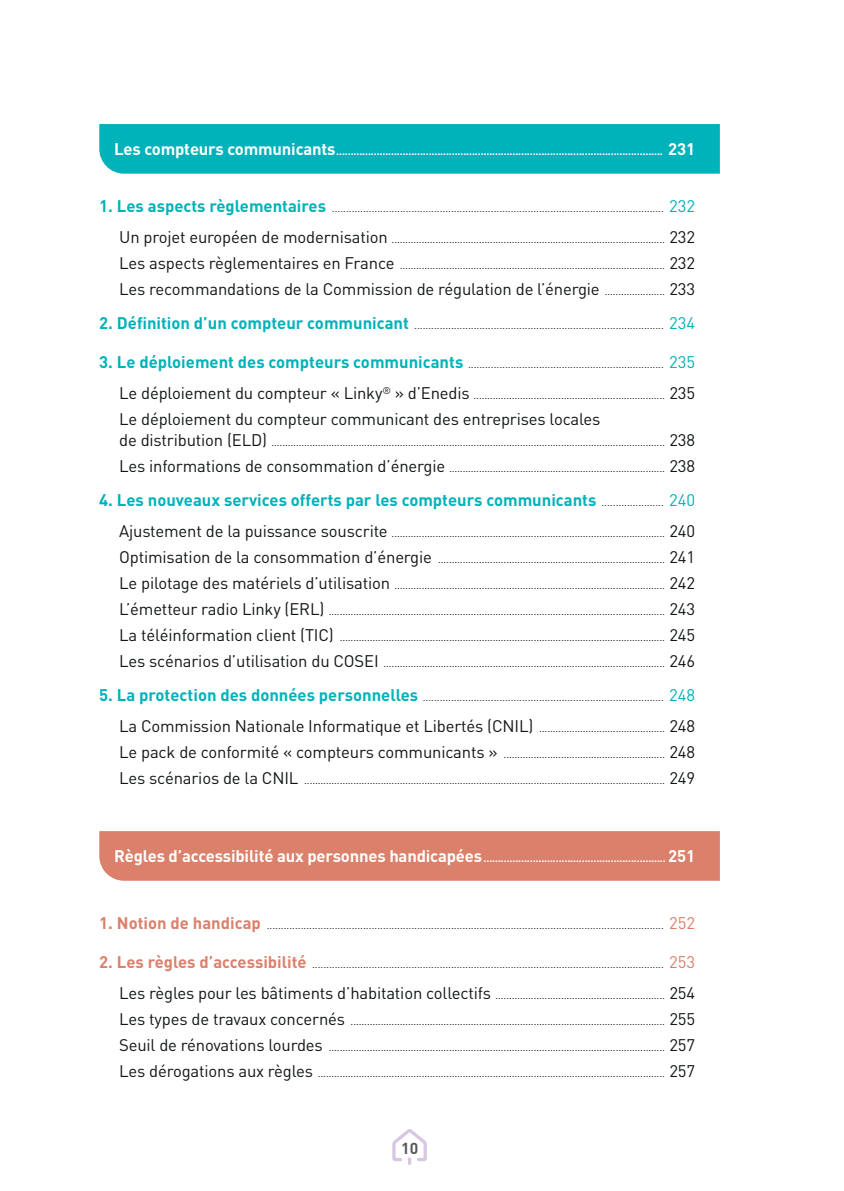
<style>
.page{position:relative;width:844px;height:1191px;background:#fff}
.page>*{position:absolute;margin:0;border:0;box-sizing:border-box;transform-origin:0 0}
.t1{font:16.62px "DIN";letter-spacing:-.01em;color:#121617}
.t2{font:700 16.62px "DIN";color:#00b2b9}
.t3{font:700 15.75px "DIN";color:#58595b}
.t4{font:10.5px "DIN";color:#121617}
.t5{font:10.5px "DIN";color:#231f20}
.t6{font:700 10.5px "DIN";color:#fff}
.s1{font-size:16.62px}
.s2{font-weight:700;font-size:16.62px;color:#00b2b9}
.s3{font-size:16.62px;color:#00b2b9}
.s4{font-size:10.5px}
.s5{font-weight:400;font-size:10.5px;color:#231f20}
.s6{font-weight:400}
.s7{font-weight:700;font-size:16.62px;color:#da806b}
.s8{font-size:16.62px;color:#da806b}
</style>
<div class="page">
<svg style="left:392px;top:1129px;width:35px;height:34px"></svg>
<div style="left:99px;top:124px;width:620px;height:50px;background:#00b2b9"></div>
<div style="left:99px;top:831px;width:620px;height:49px;background:#da806b"></div>
<p class="t6" style="left:114px;top:147px;width:582px"><span class="s1">Les compteurs communicants</span> ................................................................................................................. <span class="s1">231</span></p>
<p class="t5" style="left:99px;top:205px;width:597px"><span class="s2">1. Les aspects règlementaires</span> ..................................................................................................................... <span class="s3">232</span></p>
<p class="t4" style="left:119px;top:236px;width:577px"><span class="s1">Un projet européen de modernisation</span> .................................................................................................... <span class="s1">232</span></p>
<p class="t4" style="left:119px;top:262px;width:577px"><span class="s1">Les aspects règlementaires en France</span> ................................................................................................. <span class="s1">232</span></p>
<h1 class="t1" style="left:119px;top:283px;width:577px">Les recommandations de la Commission de régulation de l’énergie <span class="s4">......................</span> 233</h1>
<p class="t5" style="left:99px;top:322px;width:597px"><span class="s2">2. Définition d’un compteur communicant</span> ........................................................................................ <span class="s3">234</span></p>
<p class="t5" style="left:99px;top:361px;width:597px"><span class="s2">3. Le déploiement des compteurs communicants</span> ..................................................................... <span class="s3">235</span></p>
<p class="t4" style="left:119px;top:392px;width:577px"><span class="s1">Le déploiement du compteur « Linky</span><sup>®</sup> <span class="s1">» d’Enedis</span> ...................................................................... <span class="s1">235</span></p>
<h1 class="t1" style="left:119px;top:413px;width:482px">Le déploiement du compteur communicant des entreprises locales</h1>
<p class="t4" style="left:119px;top:439px;width:577px"><span class="s1">de distribution (ELD)</span> ................................................................................................................................................ <span class="s1">238</span></p>
<p class="t4" style="left:119px;top:465px;width:577px"><span class="s1">Les informations de consommation d’énergie</span> ............................................................................... <span class="s1">238</span></p>
<h1 class="t2" style="left:99px;top:494px;width:597px">4. Les nouveaux services offerts par les compteurs communicants <span class="s5">......................</span> <span class="s6">240</span></h1>
<p class="t4" style="left:119px;top:530px;width:577px"><span class="s1">Ajustement de la puissance souscrite</span> .................................................................................................... <span class="s1">240</span></p>
<p class="t4" style="left:119px;top:556px;width:577px"><span class="s1">Optimisation de la consommation d’énergie</span> ................................................................................... <span class="s1">241</span></p>
<p class="t4" style="left:119px;top:582px;width:577px"><span class="s1">Le pilotage des matériels d’utilisation</span> ................................................................................................... <span class="s1">242</span></p>
<p class="t4" style="left:119px;top:607px;width:577px"><span class="s1">L’émetteur radio Linky (ERL)</span> ........................................................................................................................... <span class="s1">243</span></p>
<p class="t4" style="left:119px;top:633px;width:577px"><span class="s1">La téléinformation client (TIC)</span> ....................................................................................................................... <span class="s1">245</span></p>
<p class="t4" style="left:119px;top:659px;width:577px"><span class="s1">Les scénarios d’utilisation du COSEI</span> ....................................................................................................... <span class="s1">246</span></p>
<p class="t5" style="left:99px;top:694px;width:597px"><span class="s2">5. La protection des données personnelles</span> ..................................................................................... <span class="s3">248</span></p>
<h1 class="t1" style="left:119px;top:720px;width:577px">La Commission Nationale Informatique et Libertés (CNIL) <span class="s4">..............................................</span> 248</h1>
<p class="t4" style="left:119px;top:750px;width:577px"><span class="s1">Le pack de conformité « compteurs communicants »</span> ........................................................... <span class="s1">248</span></p>
<p class="t4" style="left:119px;top:776px;width:577px"><span class="s1">Les scénarios de la CNIL</span> .................................................................................................................................... <span class="s1">249</span></p>
<p class="t6" style="left:114px;top:854px;width:582px"><span class="s1">Règles d’accessibilité aux personnes handicapées</span> ............................................................... <span class="s1">251</span></p>
<p class="t5" style="left:99px;top:921px;width:597px"><span class="s7">1. Notion de handicap</span> ............................................................................................................................................ <span class="s8">252</span></p>
<p class="t5" style="left:99px;top:960px;width:597px"><span class="s7">2. Les règles d’accessibilité</span> ............................................................................................................................ <span class="s8">253</span></p>
<p class="t4" style="left:119px;top:991px;width:577px"><span class="s1">Les règles pour les bâtiments d’habitation collectifs</span> .............................................................. <span class="s1">254</span></p>
<p class="t4" style="left:119px;top:1017px;width:577px"><span class="s1">Les types de travaux concernés</span> ................................................................................................................... <span class="s1">255</span></p>
<p class="t4" style="left:119px;top:1043px;width:577px"><span class="s1">Seuil de rénovations lourdes</span> ........................................................................................................................... <span class="s1">257</span></p>
<p class="t4" style="left:119px;top:1069px;width:577px"><span class="s1">Les dérogations aux règles</span> ............................................................................................................................... <span class="s1">257</span></p>
<h2 class="t3" style="left:401px;top:1143px;width:19px">10</h2>
</div>
